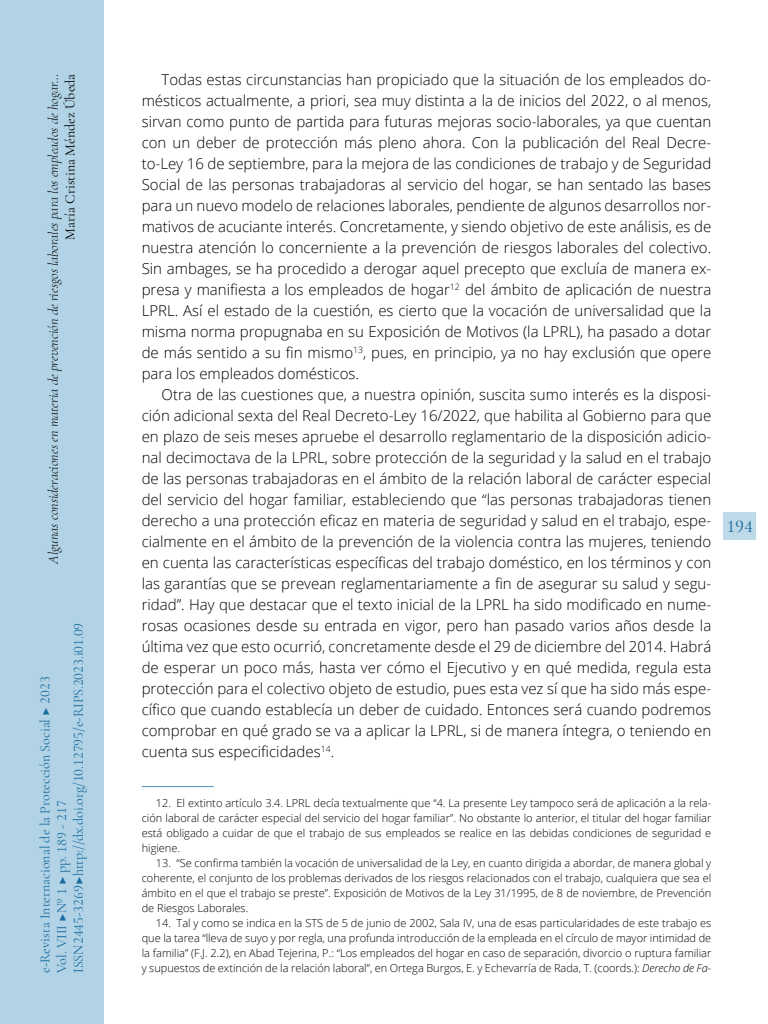
<style>
.page{position:relative;width:768px;height:1024px;background:#fff}
.page>*{position:absolute;margin:0;border:0;box-sizing:border-box;transform-origin:0 0}
.t1{font:500 18px "Cormorant Garamond";color:#1b6b9f}
._00_bsc{font:300 15px/21px "Open Sans";color:#000;text-align:justify}
.t2{font:14px/16.8px "Cormorant Garamond";color:#1b6b9f}
.t3{font:italic 300 14px "Cormorant Garamond";color:#000}
.t4{font:14px "Cormorant Garamond";color:#000}
.zz_notas{font:300 11px/15px "Open Sans";color:#000;text-align:justify}
.s1{font-style:italic}
</style>
<div class="page">
<hr style="left:142px;top:786px;width:72px;height:1px;background:#4b94b9">
<div style="left:0;top:0;width:103px;height:1024px;background:#b1d3e5"></div>
<div style="left:724px;top:512px;width:32px;height:28px;background:#bedae8"></div>
<p class="t3" style="left:45px;top:564px;width:491px;rotate:-90deg">Algunas consideraciones en materia de prevención de riesgos laborales para los empleados de hogar…</p>
<p class="t4" style="left:62px;top:240px;width:167px;rotate:-90deg">María Cristina Méndez Úbeda</p>
<p class="t2" style="left:36px;top:973px;width:352px;rotate:-90deg">e-Revista Internacional de la Protección Social ▶ 2023<br>Vol. VIII ▶Nº 1 ▶ pp. 189 - 217<br>ISSN 2445-3269 ▶ http://dx.doi.org/10.12795/e-RIPS.2023.i01.09</p>
<p class="_00_bsc" style="left:142px;top:69px;width:571px;text-indent:20px">Todas estas circunstancias han propiciado que la situación de los empleados do&shy;mésticos actualmente, a priori, sea muy distinta a la de inicios del 2022, o al menos, sirvan como punto de partida para futuras mejoras socio-laborales, ya que cuentan con un deber de protección más pleno ahora. Con la publicación del Real Decre&shy;to-Ley 16 de septiembre, para la mejora de las condiciones de trabajo y de Seguridad Social de las personas trabajadoras al servicio del hogar, se han sentado las bases para un nuevo modelo de relaciones laborales, pendiente de algunos desarrollos nor&shy;mativos de acuciante interés. Concretamente, y siendo objetivo de este análisis, es de nuestra atención lo concerniente a la prevención de riesgos laborales del colectivo.<br>Sin ambages, se ha procedido a derogar aquel precepto que excluía de manera ex&shy;presa y manifiesta a los empleados de hogar<sup>12</sup> del ámbito de aplicación de nuestra LPRL. Así el estado de la cuestión, es cierto que la vocación de universalidad que la misma norma propugnaba en su Exposición de Motivos (la LPRL), ha pasado a dotar de más sentido a su fin mismo<sup>13</sup>, pues, en principio, ya no hay exclusión que opere para los empleados domésticos.</p>
<p class="_00_bsc" style="left:142px;top:384px;width:571px;text-indent:20px">Otra de las cuestiones que, a nuestra opinión, suscita sumo interés es la disposi&shy;ción adicional sexta del Real Decreto-Ley 16/2022, que habilita al Gobierno para que en plazo de seis meses apruebe el desarrollo reglamentario de la disposición adicio&shy;nal decimoctava de la LPRL, sobre protección de la seguridad y la salud en el trabajo de las personas trabajadoras en el ámbito de la relación laboral de carácter especial del servicio del hogar familiar, estableciendo que “las personas trabajadoras tienen derecho a una protección eficaz en materia de seguridad y salud en el trabajo, espe&shy;cialmente en el ámbito de la prevención de la violencia contra las mujeres, teniendo en cuenta las características específicas del trabajo doméstico, en los términos y con las garantías que se prevean reglamentariamente a fin de asegurar su salud y segu&shy;ridad”. Hay que destacar que el texto inicial de la LPRL ha sido modificado en nume&shy;rosas ocasiones desde su entrada en vigor, pero han pasado varios años desde la última vez que esto ocurrió, concretamente desde el 29 de diciembre del 2014. Habrá de esperar un poco más, hasta ver cómo el Ejecutivo y en qué medida, regula esta protección para el colectivo objeto de estudio, pues esta vez sí que ha sido más espe&shy;cífico que cuando establecía un deber de cuidado. Entonces será cuando podremos comprobar en qué grado se va a aplicar la LPRL, si de manera íntegra, o teniendo en cuenta sus especificidades<sup>14</sup>.</p>
<p class="zz_notas" style="left:142px;top:795px;width:571px;text-indent:14px">12. El extinto artículo 3.4. LPRL decía textualmente que “4. La presente Ley tampoco será de aplicación a la rela&shy;ción laboral de carácter especial del servicio del hogar familiar”. No obstante lo anterior, el titular del hogar familiar está obligado a cuidar de que el trabajo de sus empleados se realice en las debidas condiciones de seguridad e higiene.</p>
<p class="zz_notas" style="left:142px;top:855px;width:571px;text-indent:14px">13. “Se confirma también la vocación de universalidad de la Ley, en cuanto dirigida a abordar, de manera global y coherente, el conjunto de los problemas derivados de los riesgos relacionados con el trabajo, cualquiera que sea el ámbito en el que el trabajo se preste”. Exposición de Motivos de la Ley 31/1995, de 8 de noviembre, de Prevención de Riesgos Laborales.</p>
<p class="zz_notas" style="left:142px;top:915px;width:571px;text-indent:14px">14. Tal y como se indica en la STS de 5 de junio de 2002, Sala IV, una de esas particularidades de este trabajo es que la tarea “lleva de suyo y por regla, una profunda introducción de la empleada en el círculo de mayor intimidad de la familia” (F.J. 2.2), en Abad Tejerina, P.: “Los empleados del hogar en caso de separación, divorcio o ruptura familiar</p>
<p class="zz_notas" style="left:142px;top:960px;width:571px">y supuestos de extinción de la relación laboral”, en Ortega Burgos, E. y Echevarría de Rada, T. (coords.): <span class="s1">Derecho de Fa-</span></p>
<p class="t1" style="left:726px;top:515px;width:28px">194</p>
</div>
